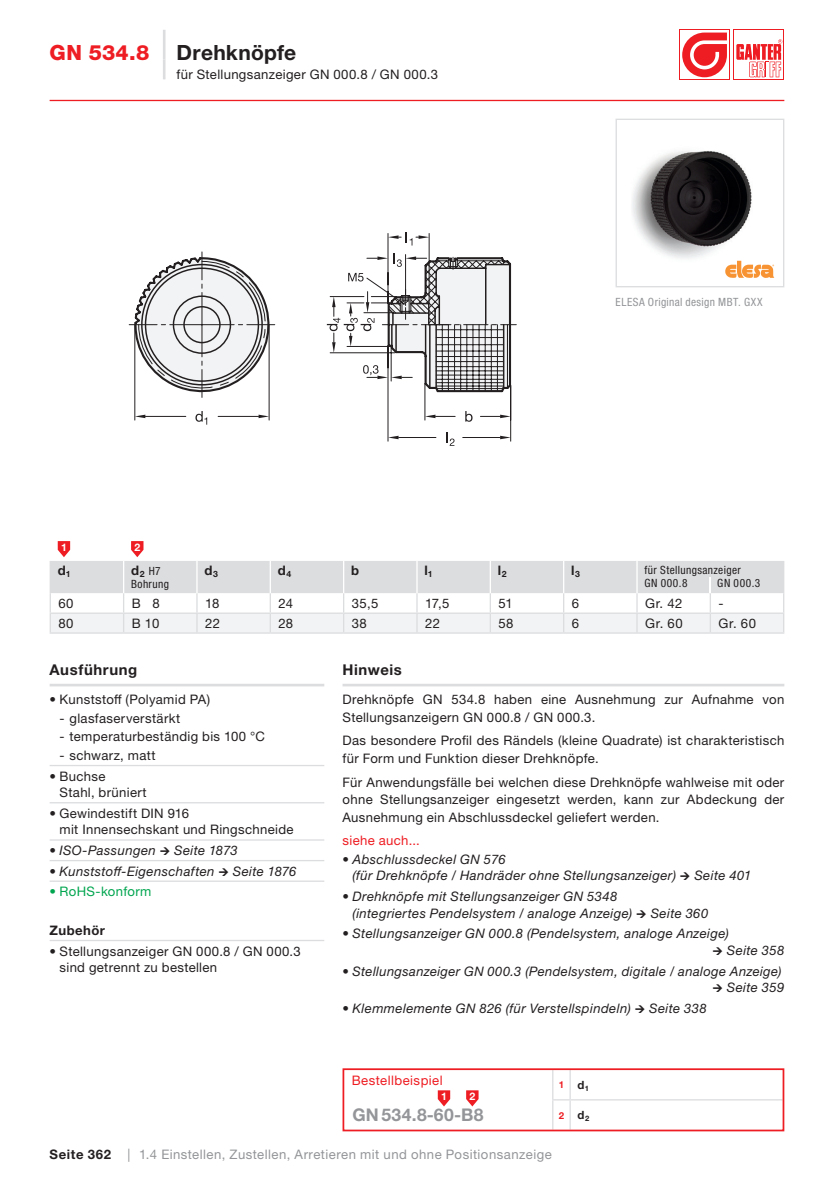
<style>
.page{position:relative;width:834px;height:1181px;background:#fff}
.page>*{position:absolute;margin:0;border:0;box-sizing:border-box;transform-origin:0 0}
.t1{font:700 21px "Helvetica Neue LTW1 G";letter-spacing:.01em;color:#231f20}
.t2{font:800 21px "Helvetica Neue LT Pro";color:#ee1d23}
.t3{font:700 17.5px "Helvetica Neue LTW1 G";letter-spacing:.025em;color:#939598}
.t4{font:700 14.88px "Helvetica Neue LTW1 G";letter-spacing:.04em;color:#231f20}
.t5{font:13.12px/17.5px "Helvetica Neue LTW1 G";letter-spacing:.025em;color:#231f20}
.t6{font:italic 13.12px/16.6px "Helvetica Neue LTW1 G";letter-spacing:.03em;color:#231f20}
.t7{font:13.12px "Helvetica Neue LTW1 G";letter-spacing:.035em;color:#939598}
.t8{font:700 13.12px "Helvetica Neue LTW1 G";letter-spacing:.04em;color:#231f20}
.t9{font:13.12px "Helvetica Neue LTW1 G";letter-spacing:.035em;color:#ee1d23}
.t10{font:13.12px "Helvetica Neue LTW1 G";letter-spacing:.025em;color:#00a54f}
.t11{font:condensed 11.38px/13.1px "Helvetica Neue LT Pro";letter-spacing:.035em;color:#231f20}
.t12{font:condensed 11.38px "Helvetica Neue LT Pro";letter-spacing:.035em;color:#939598}
.t13{font:700 10.5px "Helvetica Neue LTW1 G";color:#fff}
.t14{font:700 9.62px "Helvetica Neue LTW1 G";color:#ee1d23}
.s1{font-family:"Helvetica Neue LTW1 G";font-weight:700;font-stretch:normal;font-size:13.12px}
.s2{font-family:"Helvetica Neue LT Pro"}
.s3{font-size:11.38px;color:#231f20}
</style>
<div class="page">
<hr style="left:50px;top:100px;width:734px;height:1px;background:#ee1d23">
<div style="left:679px;top:30px;width:50px;height:50px;background:#ee1d23"></div>
<svg style="left:680px;top:30px;width:49px;height:49px"></svg>
<svg style="left:682px;top:33px;width:44px;height:44px"></svg>
<div style="left:733px;top:30px;width:51px;height:50px;background:#ee1d23"></div>
<div style="left:734px;top:30px;width:49px;height:49px;background:#fff"></div>
<svg style="left:736px;top:39px;width:46px;height:38px"></svg>
<hr style="left:163px;top:30px;width:2px;height:30px;background:#dcdddf">
<svg style="left:163px;top:60px;width:2px;height:19px"></svg>
<svg style="left:552px;top:1071px;width:18px;height:57px"></svg>
<hr style="left:570px;top:1099px;width:212px;height:1px;background:#dcdddf">
<div style="left:342px;top:1068px;width:442px;height:63px;border:2px solid #ee1d23"></div>
<svg style="left:437px;top:1090px;width:13px;height:16px"></svg>
<svg style="left:466px;top:1090px;width:12px;height:16px"></svg>
<svg style="left:388px;top:436px;width:10px;height:3px"></svg>
<svg style="left:500px;top:436px;width:10px;height:3px"></svg>
<svg style="left:258px;top:415px;width:11px;height:3px"></svg>
<svg style="left:135px;top:415px;width:10px;height:3px"></svg>
<hr style="left:387px;top:233px;width:1px;height:52px;background:#231f20">
<hr style="left:428px;top:233px;width:1px;height:70px;background:#231f20">
<svg style="left:425px;top:415px;width:30px;height:3px"></svg>
<svg style="left:480px;top:415px;width:30px;height:3px"></svg>
<hr style="left:424px;top:384px;width:1px;height:36px;background:#231f20">
<hr style="left:398px;top:437px;width:38px;height:1px;background:#231f20">
<hr style="left:462px;top:437px;width:38px;height:1px;background:#231f20">
<hr style="left:387px;top:346px;width:1px;height:95px;background:#231f20">
<hr style="left:510px;top:385px;width:1px;height:56px;background:#231f20">
<hr style="left:218px;top:416px;width:40px;height:1px;background:#231f20">
<hr style="left:145px;top:416px;width:41px;height:1px;background:#231f20">
<hr style="left:269px;top:325px;width:1px;height:95px;background:#231f20">
<hr style="left:134px;top:325px;width:1px;height:95px;background:#231f20">
<svg style="left:446px;top:432px;width:8px;height:14px"></svg>
<svg style="left:465px;top:411px;width:7px;height:11px"></svg>
<svg style="left:388px;top:232px;width:41px;height:13px"></svg>
<svg style="left:195px;top:411px;width:12px;height:14px"></svg>
<svg style="left:132px;top:255px;width:381px;height:144px"></svg>
<hr style="left:50px;top:632px;width:74px;height:2px;background:#dcdddf">
<hr style="left:124px;top:632px;width:73px;height:2px;background:#dcdddf">
<hr style="left:197px;top:632px;width:73px;height:2px;background:#dcdddf">
<hr style="left:270px;top:632px;width:73px;height:2px;background:#dcdddf">
<hr style="left:343px;top:632px;width:74px;height:2px;background:#dcdddf">
<hr style="left:417px;top:632px;width:73px;height:2px;background:#dcdddf">
<hr style="left:490px;top:632px;width:73px;height:2px;background:#dcdddf">
<hr style="left:563px;top:632px;width:74px;height:2px;background:#dcdddf">
<hr style="left:637px;top:632px;width:73px;height:2px;background:#dcdddf">
<hr style="left:710px;top:632px;width:74px;height:2px;background:#dcdddf">
<img style="left:632px;top:151px;width:143px;height:127px">
<div style="left:615px;top:119px;width:169px;height:168px;border:1px solid #dcdddf"></div>
<svg style="left:725px;top:261px;width:49px;height:17px"></svg>
<hr style="left:342px;top:684px;width:442px;height:2px;background:#dcdddf">
<hr style="left:50px;top:765px;width:274px;height:1px;background:#dcdddf">
<hr style="left:50px;top:802px;width:274px;height:1px;background:#dcdddf">
<hr style="left:50px;top:839px;width:274px;height:1px;background:#dcdddf">
<hr style="left:50px;top:860px;width:274px;height:1px;background:#dcdddf">
<hr style="left:50px;top:880px;width:274px;height:2px;background:#dcdddf">
<hr style="left:50px;top:684px;width:274px;height:2px;background:#dcdddf">
<hr style="left:50px;top:940px;width:274px;height:1px;background:#dcdddf">
<svg style="left:50px;top:541px;width:734px;height:91px"></svg>
<h1 class="t2" style="left:50px;top:40px;width:101px">GN 534.8</h1>
<h1 class="t1" style="left:176px;top:39px;width:121px">Drehknöpfe</h1>
<p class="t5" style="left:176px;top:66px;width:263px">für Stellungsanzeiger GN 000.8 / GN 000.3</p>
<p class="t12" style="left:615px;top:295px;width:149px">ELESA Original design MBT. GXX</p>
<p class="t13" style="left:61px;top:541px;width:7px">1</p>
<p class="t13" style="left:134px;top:541px;width:7px">2</p>
<p class="t8" style="left:58px;top:562px;width:15px">d<sub>1</sub></p>
<p class="t11" style="left:131px;top:564px;width:39px"><span class="s1">d</span><sub>2</sub> H7<br>Bohrung</p>
<p class="t8" style="left:204px;top:562px;width:15px">d<sub>3</sub></p>
<p class="t8" style="left:278px;top:562px;width:15px">d<sub>4</sub></p>
<p class="t8" style="left:351px;top:562px;width:10px">b</p>
<p class="t8" style="left:424px;top:562px;width:10px">l<sub>1</sub></p>
<p class="t8" style="left:497px;top:562px;width:10px">l<sub>2</sub></p>
<p class="t8" style="left:571px;top:562px;width:10px">l<sub>3</sub></p>
<p class="t11" style="left:644px;top:563px;width:98px">für Stellungsanzeiger<br>GN 000.8</p>
<p class="t11" style="left:717px;top:576px;width:44px">GN 000.3</p>
<p class="t5" style="left:58px;top:594px;width:17px">60</p>
<p class="t5" style="left:132px;top:594px;width:30px">B 8</p>
<p class="t5" style="left:205px;top:594px;width:16px">18</p>
<p class="t5" style="left:278px;top:594px;width:16px">24</p>
<p class="t5" style="left:352px;top:594px;width:28px">35,5</p>
<p class="t5" style="left:425px;top:594px;width:26px">17,5</p>
<p class="t5" style="left:498px;top:594px;width:16px">51</p>
<p class="t5" style="left:571px;top:594px;width:9px">6</p>
<p class="t5" style="left:645px;top:594px;width:39px">Gr. 42</p>
<p class="t5" style="left:718px;top:594px;width:7px">-</p>
<p class="t5" style="left:58px;top:614px;width:17px">80</p>
<p class="t5" style="left:132px;top:614px;width:29px">B 10</p>
<p class="t5" style="left:205px;top:614px;width:16px">22</p>
<p class="t5" style="left:278px;top:614px;width:16px">28</p>
<p class="t5" style="left:352px;top:614px;width:17px">38</p>
<p class="t5" style="left:425px;top:614px;width:16px">22</p>
<p class="t5" style="left:498px;top:614px;width:17px">58</p>
<p class="t5" style="left:571px;top:614px;width:9px">6</p>
<p class="t5" style="left:645px;top:614px;width:39px">Gr. 60</p>
<p class="t5" style="left:718px;top:614px;width:39px">Gr. 60</p>
<p class="t4" style="left:50px;top:660px;width:89px">Ausführung</p>
<p class="t5" style="left:50px;top:690px;width:162px">• Kunststoff (Polyamid PA)</p>
<p class="t5" style="left:60px;top:709px;width:122px"><span class="s2">-</span> glasfaserverstärkt</p>
<p class="t5" style="left:60px;top:728px;width:207px"><span class="s2">-</span> temperaturbeständig bis 100 °C</p>
<p class="t5" style="left:60px;top:746px;width:97px"><span class="s2">-</span> schwarz, matt</p>
<p class="t5" style="left:60px;top:767px;width:89px;line-height:16.6px;text-indent:-10px">• Buchse<br>Stahl, brüniert</p>
<p class="t5" style="left:60px;top:804px;width:235px;line-height:16.6px;text-indent:-10px">• Gewindestift DIN 916<br>mit Innensechskant und Ringschneide</p>
<p class="t6" style="left:50px;top:842px;width:190px">• ISO-Passungen → Seite 1873</p>
<p class="t6" style="left:50px;top:862px;width:248px">• Kunststoff-Eigenschaften → Seite 1876</p>
<p class="t10" style="left:50px;top:883px;width:103px">• RoHS-konform</p>
<p class="t8" style="left:50px;top:922px;width:57px">Zubehör</p>
<p class="t5" style="left:60px;top:942px;width:243px;line-height:16.6px;text-indent:-10px">• Stellungsanzeiger GN 000.8 / GN 000.3 sind getrennt zu bestellen</p>
<p class="t4" style="left:342px;top:660px;width:61px">Hinweis</p>
<p class="t5" style="left:342px;top:690px;width:443px">Drehknöpfe GN 534.8 haben eine Ausnehmung zur Aufnahme von<br>Stellungsanzeigern GN 000.8 / GN 000.3.</p>
<p class="t5" style="left:342px;top:732px;width:443px">Das besondere Profil des Rändels (kleine Quadrate) ist charakteristisch für Form und Funktion dieser Drehknöpfe.</p>
<p class="t5" style="left:342px;top:773px;width:443px;text-align:justify">Für Anwendungsfälle bei welchen diese Drehknöpfe wahlweise mit oder ohne Stellungsanzeiger eingesetzt werden, kann zur Abdeckung der Ausnehmung ein Abschlussdeckel geliefert werden.</p>
<p class="t9" style="left:342px;top:832px;width:79px">siehe auch...</p>
<p class="t6" style="left:352px;top:850px;width:400px;text-indent:-10px">• Abschlussdeckel GN 576<br>(für Drehknöpfe / Handräder ohne Stellungsanzeiger) → Seite 401</p>
<p class="t6" style="left:352px;top:888px;width:357px;text-indent:-10px">• Drehknöpfe mit Stellungsanzeiger GN 5348<br>(integriertes Pendelsystem / analoge Anzeige) → Seite 360</p>
<p class="t6" style="left:342px;top:925px;width:388px">• Stellungsanzeiger GN 000.8 (Pendelsystem, analoge Anzeige)</p>
<p class="t6" style="left:712px;top:942px;width:73px">→ Seite 358</p>
<p class="t6" style="left:342px;top:962px;width:440px">• Stellungsanzeiger GN 000.3 (Pendelsystem, digitale / analoge Anzeige)</p>
<p class="t6" style="left:712px;top:979px;width:73px">→ Seite 359</p>
<p class="t6" style="left:342px;top:999px;width:365px">• Klemmelemente GN 826 (für Verstellspindeln) → Seite 338</p>
<p class="t9" style="left:351px;top:1072px;width:92px">Bestellbeispiel</p>
<p class="t13" style="left:441px;top:1090px;width:7px">1</p>
<p class="t13" style="left:469px;top:1090px;width:7px">2</p>
<h2 class="t3" style="left:352px;top:1104px;width:133px">GN 534.8-60-B8</h2>
<p class="t14" style="left:558px;top:1078px;width:32px">1 <span class="s3">d</span><sub>1</sub></p>
<p class="t14" style="left:558px;top:1109px;width:32px">2 <span class="s3">d</span><sub>2</sub></p>
<p class="t8" style="left:50px;top:1146px;width:63px">Seite 362</p>
<p class="t7" style="left:128px;top:1146px;width:425px">| 1.4 Einstellen, Zustellen, Arretieren mit und ohne Positionsanzeige</p>
</div>
